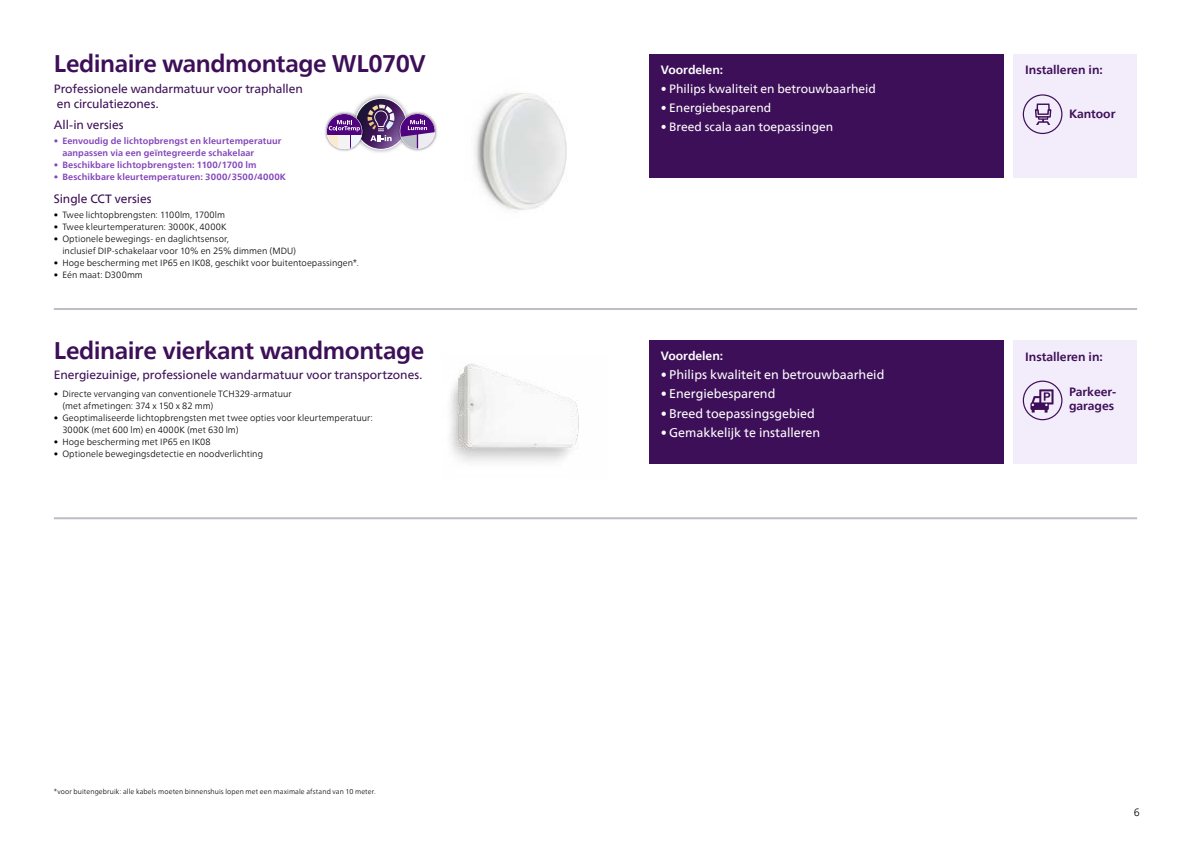
<style>
.page{position:relative;width:1191px;height:842px;background:#fff}
.page>*{position:absolute;margin:0;border:0;box-sizing:border-box;transform-origin:0 0}
.t1{font:700 24px "Neue Frutiger World";letter-spacing:-.02em;color:#3d0f58}
.t2{font:12.5px "Neue Frutiger World";color:#fff}
.t3{font:12px/15px "Neue Frutiger World";letter-spacing:-.005em;color:#3d0f58}
.t4{font:12px "Neue Frutiger World";color:#fff}
.t5{font:700 12px/14.4px "Neue Frutiger World";color:#3d0f58}
.t6{font:700 12px "Neue Frutiger World";letter-spacing:-.005em;color:#fff}
.t7{font:300 10.5px "Neue Frutiger World";color:#000}
.t8{font:300 9px/12px "Neue Frutiger World";letter-spacing:.005em;color:#000}
.t9{font:700 9px/12px "Neue Frutiger World";letter-spacing:.01em;color:#8345ba}
.t10{font:300 7px "Neue Frutiger World";letter-spacing:.015em;color:#000}
</style>
<div class="page">
<img style="left:450px;top:362px;width:129px;height:100px">
<img style="left:474px;top:93px;width:93px;height:117px">
<div style="left:351px;top:94px;width:61px;height:61px;background:#000;opacity:.4"></div>
<div style="left:397px;top:111px;width:40px;height:41px;background:#000;opacity:.4"></div>
<div style="left:324px;top:111px;width:40px;height:41px;background:#000;opacity:.4"></div>
<svg style="left:326px;top:98px;width:109px;height:52px"></svg>
<hr style="left:54px;top:308px;width:1083px;height:2px;background:#bbbdc7">
<hr style="left:54px;top:517px;width:1083px;height:2px;background:#bbbdc7">
<div style="left:649px;top:54px;width:354px;height:123px;background:#3d0f58"></div>
<div style="left:1013px;top:54px;width:124px;height:123px;background:#f3ecfa"></div>
<svg style="left:1035px;top:103px;width:16px;height:22px"></svg>
<div style="left:1022px;top:94px;width:40px;height:40px;border:1px solid #3d0f58;border-radius:50%"></div>
<div style="left:649px;top:340px;width:354px;height:123px;background:#3d0f58"></div>
<div style="left:1013px;top:340px;width:124px;height:123px;background:#f3ecfa"></div>
<svg style="left:1030px;top:389px;width:23px;height:24px"></svg>
<div style="left:1022px;top:381px;width:40px;height:39px;border:1px solid #3d0f58;border-radius:50%"></div>
<h1 class="t1" style="left:54px;top:43px;width:373px">Ledinaire wandmontage WL070V</h1>
<h3 class="t3" style="left:54px;top:82px;width:250px">Professionele wandarmatuur voor traphallen en circulatiezones.</h3>
<h3 class="t3" style="left:54px;top:117px;width:71px">All-in versies</h3>
<p class="t9" style="left:62px;top:134px;width:220px;text-indent:-9px">• Eenvoudig de lichtopbrengst en kleurtemperatuur aanpassen via een geïntegreerde schakelaar</p>
<p class="t9" style="left:54px;top:158px;width:204px">• Beschikbare lichtopbrengsten: 1100/1700 lm</p>
<p class="t9" style="left:54px;top:170px;width:234px">• Beschikbare kleurtemperaturen: 3000/3500/4000K</p>
<h3 class="t3" style="left:54px;top:192px;width:99px">Single CCT versies</h3>
<p class="t8" style="left:54px;top:209px;width:173px">• Twee lichtopbrengsten: 1100lm, 1700lm</p>
<p class="t8" style="left:54px;top:221px;width:174px">• Twee kleurtemperaturen: 3000K, 4000K</p>
<p class="t8" style="left:62px;top:233px;width:235px;text-indent:-9px">• Optionele bewegings- en daglichtsensor,<br>inclusief DIP-schakelaar voor 10% en 25% dimmen (MDU)</p>
<p class="t8" style="left:54px;top:257px;width:306px">• Hoge bescherming met IP65 en IK08, geschikt voor buitentoepassingen*.</p>
<p class="t8" style="left:54px;top:269px;width:90px">• Eén maat: D300mm</p>
<h1 class="t1" style="left:54px;top:329px;width:372px">Ledinaire vierkant wandmontage</h1>
<h3 class="t3" style="left:54px;top:368px;width:370px">Energiezuinige, professionele wandarmatuur voor transportzones.</h3>
<p class="t8" style="left:62px;top:388px;width:231px;text-indent:-9px">• Directe vervanging van conventionele TCH329-armatuur (met afmetingen: 374 x 150 x 82 mm)</p>
<p class="t8" style="left:62px;top:412px;width:312px;text-indent:-9px">• Geoptimaliseerde lichtopbrengsten met twee opties voor kleurtemperatuur:<br>3000K (met 600 lm) en 4000K (met 630 lm)</p>
<p class="t8" style="left:54px;top:436px;width:158px">• Hoge bescherming met IP65 en IK08</p>
<p class="t8" style="left:54px;top:448px;width:211px">• Optionele bewegingsdetectie en noodverlichting</p>
<p class="t10" style="left:54px;top:786px;width:323px">*voor buitengebruik: alle kabels moeten binnenshuis lopen met een maximale afstand van 10 meter.</p>
<h3 class="t6" style="left:660px;top:59px;width:64px">Voordelen:</h3>
<h3 class="t4" style="left:660px;top:79px;width:217px">• Philips kwaliteit en betrouwbaarheid</h3>
<h3 class="t4" style="left:660px;top:98px;width:112px">• Energiebesparend</h3>
<h3 class="t4" style="left:660px;top:118px;width:174px">• Breed scala aan toepassingen</h3>
<h3 class="t6" style="left:660px;top:345px;width:64px">Voordelen:</h3>
<h2 class="t2" style="left:660px;top:365px;width:225px">• Philips kwaliteit en betrouwbaarheid</h2>
<h2 class="t2" style="left:660px;top:384px;width:116px">• Energiebesparend</h2>
<h2 class="t2" style="left:660px;top:403px;width:156px">• Breed toepassingsgebied</h2>
<h2 class="t2" style="left:660px;top:423px;width:161px">• Gemakkelijk te installeren</h2>
<h3 class="t5" style="left:1025px;top:63px;width:79px">Installeren in:</h3>
<h3 class="t5" style="left:1069px;top:106px;width:48px">Kantoor</h3>
<h3 class="t5" style="left:1025px;top:349px;width:79px">Installeren in:</h3>
<h3 class="t5" style="left:1069px;top:384px;width:49px">Parkeer&shy;garages</h3>
<p class="t7" style="left:1134px;top:804px;width:8px">6</p>
</div>
